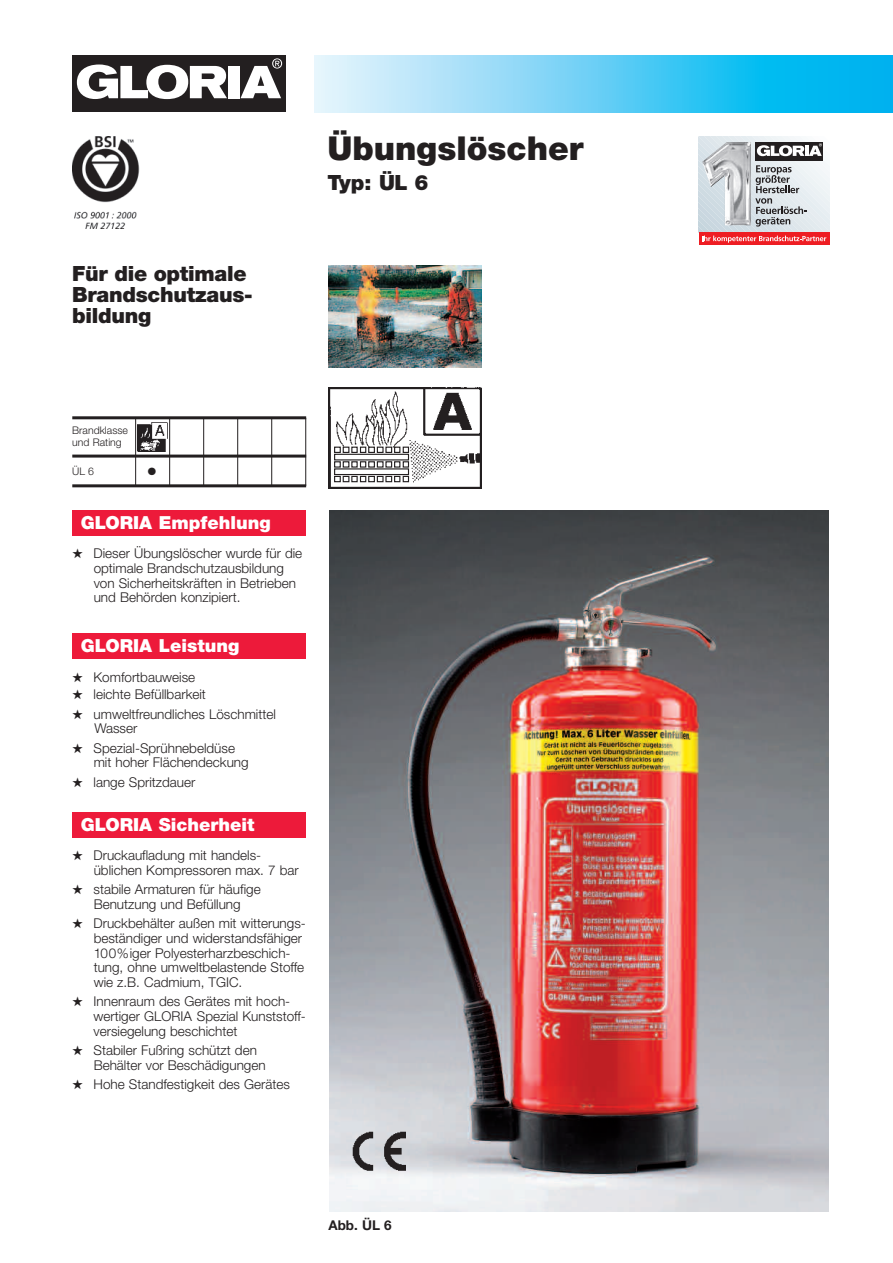
<style>
.page{position:relative;width:893px;height:1263px;background:#fff}
.page>*{position:absolute;margin:0;border:0;box-sizing:border-box;transform-origin:0 0}
.t1{font:900 33px "Helvetica Neue";color:#231f20}
.t2{font:900 21px/21px "Helvetica Neue";letter-spacing:-.015em;color:#231f20}
.t3{font:900 18px "Helvetica Neue";color:#fff}
.t4{font:300 13.5px/14.7px "Helvetica Neue";color:#231f20}
.t5{font:700 13.5px "Helvetica Neue";color:#231f20}
.t6{font:300 10.5px/12px "Helvetica Neue";color:#231f20}
.t7{font:10.5px "Zapf Dingbats";color:#231f20}
</style>
<div class="page">
<svg style="left:315px;top:55px;width:578px;height:58px;background:#63cff5"></svg>
<img style="left:330px;top:510px;width:498px;height:702px">
<div style="left:72px;top:510px;width:234px;height:26px;background:#ed1a3a"></div>
<div style="left:72px;top:634px;width:234px;height:25px;background:#ed1a3a"></div>
<div style="left:72px;top:812px;width:234px;height:26px;background:#ed1a3a"></div>
<div style="left:328px;top:387px;width:154px;height:102px;background:#231f20"></div>
<img style="left:330px;top:389px;width:150px;height:98px">
<div style="left:334px;top:454px;width:75px;height:6px;border:1px solid #231f20"></div>
<div style="left:334px;top:468px;width:75px;height:7px;border:1px solid #231f20"></div>
<div style="left:334px;top:447px;width:7px;height:6px;border:1px solid #231f20"></div>
<svg style="left:343px;top:447px;width:6px;height:6px"></svg>
<div style="left:351px;top:447px;width:7px;height:6px;border:1px solid #231f20"></div>
<svg style="left:360px;top:447px;width:6px;height:6px"></svg>
<div style="left:368px;top:447px;width:7px;height:6px;border:1px solid #231f20"></div>
<div style="left:377px;top:447px;width:7px;height:6px;border:1px solid #231f20"></div>
<div style="left:385px;top:447px;width:7px;height:6px;border:1px solid #231f20"></div>
<svg style="left:394px;top:447px;width:15px;height:6px"></svg>
<div style="left:334px;top:461px;width:7px;height:7px;border:1px solid #231f20"></div>
<div style="left:343px;top:461px;width:6px;height:7px;border:1px solid #231f20"></div>
<div style="left:351px;top:461px;width:7px;height:7px;border:1px solid #231f20"></div>
<div style="left:360px;top:461px;width:6px;height:7px;border:1px solid #231f20"></div>
<div style="left:368px;top:461px;width:7px;height:7px;border:1px solid #231f20"></div>
<div style="left:377px;top:461px;width:7px;height:7px;border:1px solid #231f20"></div>
<div style="left:385px;top:461px;width:7px;height:7px;border:1px solid #231f20"></div>
<div style="left:394px;top:461px;width:6px;height:7px;border:1px solid #231f20"></div>
<div style="left:403px;top:461px;width:6px;height:7px;border:1px solid #231f20"></div>
<div style="left:334px;top:476px;width:7px;height:6px;border:1px solid #231f20"></div>
<svg style="left:343px;top:476px;width:6px;height:6px"></svg>
<div style="left:351px;top:476px;width:7px;height:6px;border:1px solid #231f20"></div>
<svg style="left:360px;top:476px;width:6px;height:6px"></svg>
<div style="left:368px;top:476px;width:7px;height:6px;border:1px solid #231f20"></div>
<div style="left:377px;top:476px;width:7px;height:6px;border:1px solid #231f20"></div>
<div style="left:385px;top:476px;width:7px;height:6px;border:1px solid #231f20"></div>
<svg style="left:394px;top:476px;width:15px;height:6px"></svg>
<img style="left:328px;top:266px;width:154px;height:102px">
<hr style="left:72px;top:416px;width:234px;height:3px;background:#231f20">
<hr style="left:72px;top:455px;width:234px;height:3px;background:#231f20">
<hr style="left:72px;top:484px;width:234px;height:3px;background:#231f20">
<hr style="left:305px;top:418px;width:1px;height:68px;background:#231f20">
<hr style="left:271px;top:418px;width:1px;height:68px;background:#231f20">
<hr style="left:237px;top:418px;width:1px;height:68px;background:#231f20">
<hr style="left:203px;top:418px;width:1px;height:68px;background:#231f20">
<hr style="left:169px;top:418px;width:1px;height:68px;background:#231f20">
<hr style="left:135px;top:418px;width:1px;height:68px;background:#231f20">
<img style="left:138px;top:422px;width:29px;height:30px">
<div style="left:72px;top:55px;width:213px;height:57px;background:#231f20"></div>
<svg style="left:77px;top:65px;width:71px;height:34px"></svg>
<div style="left:146px;top:65px;width:42px;height:34px;background:#fff;border-radius:50%"></div>
<div style="left:158px;top:72px;width:18px;height:20px;background:#231f20;border-radius:50%"></div>
<svg style="left:190px;top:66px;width:37px;height:32px"></svg>
<div style="left:228px;top:66px;width:12px;height:32px;background:#fff"></div>
<svg style="left:241px;top:58px;width:41px;height:40px"></svg>
<img style="left:353px;top:1131px;width:53px;height:41px">
<div style="left:699px;top:232px;width:130px;height:13px;background:#ee1d23"></div>
<svg style="left:699px;top:136px;width:130px;height:107px"></svg>
<img style="left:702px;top:142px;width:49px;height:83px">
<img style="left:72px;top:137px;width:68px;height:92px">
<h2 class="t2" style="left:72px;top:265px;width:182px">Für die optimale<br>Brandschutzaus&shy;bildung</h2>
<h1 class="t1" style="left:327px;top:136px;width:258px">Übungslöscher</h1>
<h2 class="t2" style="left:327px;top:173px;width:102px">Typ: ÜL 6</h2>
<p class="t6" style="left:72px;top:425px;width:57px">Brandklasse und Rating</p>
<p class="t6" style="left:72px;top:466px;width:23px">ÜL 6</p>
<p class="t7" style="left:148px;top:465px;width:10px">●</p>
<h3 class="t3" style="left:81px;top:516px;width:192px">GLORIA Empfehlung</h3>
<p class="t4" style="left:94px;top:547px;width:210px;text-indent:-21px">★ Dieser Übungslöscher wurde für die optimale Brandschutzausbildung von Sicherheitskräften in Betrieben und Behörden konzipiert.</p>
<h3 class="t3" style="left:81px;top:640px;width:160px">GLORIA Leistung</h3>
<p class="t4" style="left:72px;top:671px;width:124px">★ Komfortbauweise</p>
<p class="t4" style="left:72px;top:688px;width:135px">★ leichte Befüllbarkeit</p>
<p class="t4" style="left:94px;top:708px;width:183px;text-indent:-22px">★ umweltfreundliches Löschmittel<br>Wasser</p>
<p class="t4" style="left:94px;top:742px;width:156px;text-indent:-21px">★ Spezial-Sprühnebeldüse mit hoher Flächendeckung</p>
<p class="t4" style="left:72px;top:776px;width:125px">★ lange Spritzdauer</p>
<h3 class="t3" style="left:81px;top:818px;width:175px">GLORIA Sicherheit</h3>
<p class="t4" style="left:94px;top:849px;width:207px;text-indent:-21px">★ Druckaufladung mit handels&shy;üblichen Kompressoren max. 7 bar</p>
<p class="t4" style="left:72px;top:883px;width:190px;text-align:center">★ stabile Armaturen für häufige<br>Benutzung und Befüllung</p>
<p class="t4" style="left:94px;top:917px;width:214px;text-indent:-21px">★ Druckbehälter außen mit witterungs&shy;beständiger und widerstandsfähiger 100%iger Polyesterharzbeschich&shy;tung, ohne umweltbelastende Stoffe wie z.B. Cadmium, TGIC.</p>
<p class="t4" style="left:94px;top:995px;width:214px;text-indent:-21px">★ Innenraum des Gerätes mit hoch&shy;wertiger GLORIA Spezial Kunststoff&shy;versiegelung beschichtet</p>
<p class="t4" style="left:94px;top:1044px;width:174px;text-indent:-21px">★ Stabiler Fußring schützt den<br>Behälter vor Beschädigungen</p>
<p class="t4" style="left:72px;top:1078px;width:219px">★ Hohe Standfestigkeit des Gerätes</p>
<p class="t5" style="left:328px;top:1220px;width:65px">Abb. ÜL 6</p>
</div>
